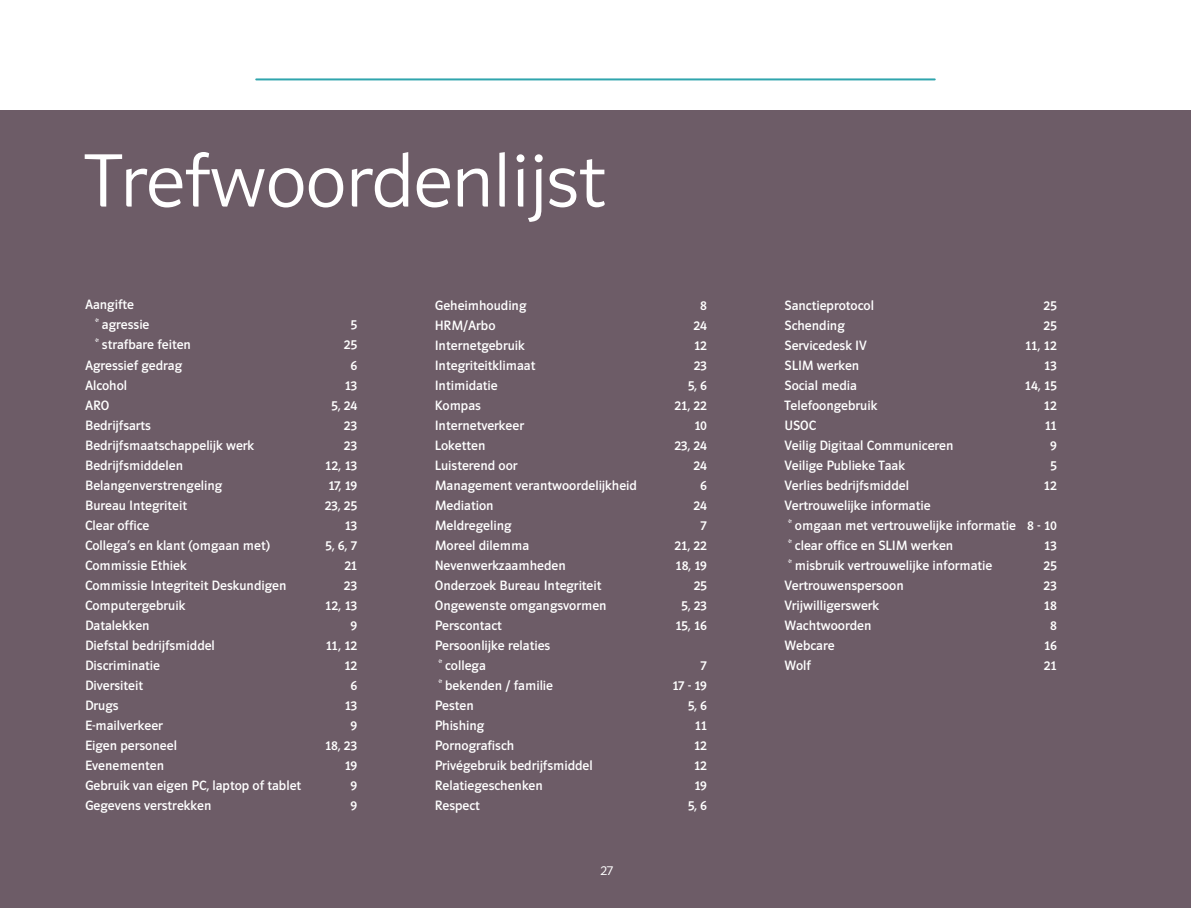
<style>
.page{position:relative;width:1191px;height:908px;background:#fff}
.page>*{position:absolute;margin:0;border:0;box-sizing:border-box;transform-origin:0 0}
.t1{font:300 78px "UWV Sans 2010";color:#fff}
.t2{font:14px/20px "UWV Sans 2010";color:#fff}
.t3{font:300 14px "UWV Sans 2010";color:#fff}
</style>
<div class="page">
<div style="left:0;top:110px;width:1191px;height:797px;background:#6d5c67"></div>
<hr style="left:256px;top:78px;width:678px;height:2px;background:#2fa5ad">
<h1 class="t1" style="left:85px;top:140px;width:521px">Trefwoordenlijst</h1>
<p class="t2" style="left:95px;top:295px;width:56px;text-indent:-10px">Aangifte<br>* agressie</p>
<p class="t2" style="left:350px;top:315px;width:8px">5</p>
<p class="t2" style="left:95px;top:335px;width:98px">* strafbare feiten</p>
<p class="t2" style="left:344px;top:335px;width:15px">25</p>
<p class="t2" style="left:85px;top:355px;width:99px">Agressief gedrag</p>
<p class="t2" style="left:350px;top:355px;width:8px">6</p>
<p class="t2" style="left:85px;top:375px;width:44px">Alcohol</p>
<p class="t2" style="left:344px;top:375px;width:14px">13</p>
<p class="t2" style="left:85px;top:395px;width:26px">ARO</p>
<p class="t2" style="left:331px;top:395px;width:27px">5, 24</p>
<p class="t2" style="left:85px;top:415px;width:68px">Bedrijfsarts</p>
<p class="t2" style="left:344px;top:415px;width:15px">23</p>
<p class="t2" style="left:85px;top:435px;width:171px">Bedrijfsmaatschappelijk werk</p>
<p class="t2" style="left:344px;top:435px;width:15px">23</p>
<p class="t2" style="left:85px;top:455px;width:100px">Bedrijfsmiddelen</p>
<p class="t2" style="left:325px;top:455px;width:34px">12, 13</p>
<p class="t2" style="left:85px;top:475px;width:139px">Belangenverstrengeling</p>
<p class="t2" style="left:328px;top:475px;width:31px">17, 19</p>
<p class="t2" style="left:85px;top:495px;width:103px">Bureau Integriteit</p>
<p class="t2" style="left:325px;top:495px;width:34px">23, 25</p>
<p class="t2" style="left:85px;top:515px;width:66px">Clear office</p>
<p class="t2" style="left:344px;top:515px;width:14px">13</p>
<p class="t2" style="left:85px;top:535px;width:186px">Collega’s en klant (omgaan met)</p>
<p class="t2" style="left:325px;top:535px;width:33px">5, 6, 7</p>
<p class="t2" style="left:85px;top:555px;width:103px">Commissie Ethiek</p>
<p class="t2" style="left:344px;top:555px;width:14px">21</p>
<p class="t2" style="left:85px;top:575px;width:203px">Commissie Integriteit Deskundigen</p>
<p class="t2" style="left:344px;top:575px;width:15px">23</p>
<p class="t2" style="left:85px;top:595px;width:102px">Computergebruik</p>
<p class="t2" style="left:325px;top:595px;width:34px">12, 13</p>
<p class="t2" style="left:85px;top:615px;width:66px">Datalekken</p>
<p class="t2" style="left:350px;top:615px;width:8px">9</p>
<p class="t2" style="left:85px;top:635px;width:131px">Diefstal bedrijfsmiddel</p>
<p class="t2" style="left:325px;top:635px;width:33px">11, 12</p>
<p class="t2" style="left:85px;top:655px;width:77px">Discriminatie</p>
<p class="t2" style="left:344px;top:655px;width:15px">12</p>
<p class="t2" style="left:85px;top:675px;width:60px">Diversiteit</p>
<p class="t2" style="left:350px;top:675px;width:8px">6</p>
<p class="t2" style="left:85px;top:695px;width:35px">Drugs</p>
<p class="t2" style="left:344px;top:695px;width:14px">13</p>
<p class="t2" style="left:85px;top:715px;width:79px">E-mailverkeer</p>
<p class="t2" style="left:350px;top:715px;width:8px">9</p>
<p class="t2" style="left:85px;top:735px;width:93px">Eigen personeel</p>
<p class="t2" style="left:325px;top:735px;width:34px">18, 23</p>
<p class="t2" style="left:85px;top:755px;width:81px">Evenementen</p>
<p class="t2" style="left:344px;top:755px;width:14px">19</p>
<p class="t2" style="left:85px;top:775px;width:218px">Gebruik van eigen PC, laptop of tablet</p>
<p class="t2" style="left:350px;top:775px;width:8px">9</p>
<p class="t2" style="left:85px;top:795px;width:128px">Gegevens verstrekken</p>
<p class="t2" style="left:350px;top:795px;width:8px">9</p>
<p class="t2" style="left:435px;top:295px;width:93px">Geheimhouding</p>
<p class="t2" style="left:700px;top:295px;width:8px">8</p>
<p class="t2" style="left:435px;top:315px;width:62px">HRM/Arbo</p>
<p class="t2" style="left:693px;top:315px;width:15px">24</p>
<p class="t2" style="left:435px;top:335px;width:91px">Internetgebruik</p>
<p class="t2" style="left:694px;top:335px;width:15px">12</p>
<p class="t2" style="left:435px;top:355px;width:102px">Integriteitklimaat</p>
<p class="t2" style="left:693px;top:355px;width:15px">23</p>
<p class="t2" style="left:435px;top:375px;width:64px">Intimidatie</p>
<p class="t2" style="left:687px;top:375px;width:21px">5, 6</p>
<p class="t2" style="left:435px;top:395px;width:48px">Kompas</p>
<p class="t2" style="left:674px;top:395px;width:34px">21, 22</p>
<p class="t2" style="left:435px;top:415px;width:91px">Internetverkeer</p>
<p class="t2" style="left:694px;top:415px;width:14px">10</p>
<p class="t2" style="left:435px;top:435px;width:52px">Loketten</p>
<p class="t2" style="left:674px;top:435px;width:34px">23, 24</p>
<p class="t2" style="left:435px;top:455px;width:84px">Luisterend oor</p>
<p class="t2" style="left:693px;top:455px;width:15px">24</p>
<p class="t2" style="left:435px;top:475px;width:204px">Management verantwoordelijkheid</p>
<p class="t2" style="left:700px;top:475px;width:8px">6</p>
<p class="t2" style="left:435px;top:495px;width:60px">Mediation</p>
<p class="t2" style="left:693px;top:495px;width:15px">24</p>
<p class="t2" style="left:435px;top:515px;width:78px">Meldregeling</p>
<p class="t2" style="left:700px;top:515px;width:8px">7</p>
<p class="t2" style="left:435px;top:535px;width:96px">Moreel dilemma</p>
<p class="t2" style="left:674px;top:535px;width:34px">21, 22</p>
<p class="t2" style="left:435px;top:555px;width:132px">Nevenwerkzaamheden</p>
<p class="t2" style="left:675px;top:555px;width:33px">18, 19</p>
<p class="t2" style="left:435px;top:575px;width:168px">Onderzoek Bureau Integriteit</p>
<p class="t2" style="left:693px;top:575px;width:15px">25</p>
<p class="t2" style="left:435px;top:595px;width:173px">Ongewenste omgangsvormen</p>
<p class="t2" style="left:681px;top:595px;width:27px">5, 23</p>
<p class="t2" style="left:435px;top:615px;width:69px">Perscontact</p>
<p class="t2" style="left:675px;top:615px;width:33px">15, 16</p>
<p class="t2" style="left:435px;top:635px;width:117px">Persoonlijke relaties * collega</p>
<p class="t2" style="left:700px;top:655px;width:8px">7</p>
<p class="t2" style="left:438px;top:675px;width:117px">* bekenden / familie</p>
<p class="t2" style="left:672px;top:675px;width:36px">17 - 19</p>
<p class="t2" style="left:435px;top:695px;width:41px">Pesten</p>
<p class="t2" style="left:687px;top:695px;width:21px">5, 6</p>
<p class="t2" style="left:435px;top:715px;width:51px">Phishing</p>
<p class="t2" style="left:694px;top:715px;width:14px">11</p>
<p class="t2" style="left:435px;top:735px;width:81px">Pornografisch</p>
<p class="t2" style="left:694px;top:735px;width:15px">12</p>
<p class="t2" style="left:435px;top:755px;width:159px">Privégebruik bedrijfsmiddel</p>
<p class="t2" style="left:694px;top:755px;width:15px">12</p>
<p class="t2" style="left:435px;top:775px;width:110px">Relatiegeschenken</p>
<p class="t2" style="left:694px;top:775px;width:14px">19</p>
<p class="t2" style="left:435px;top:795px;width:47px">Respect</p>
<p class="t2" style="left:687px;top:795px;width:21px">5, 6</p>
<p class="t3" style="left:600px;top:862px;width:14px">27</p>
<p class="t2" style="left:784px;top:295px;width:91px">Sanctieprotocol</p>
<p class="t2" style="left:1043px;top:295px;width:15px">25</p>
<p class="t2" style="left:784px;top:315px;width:62px">Schending</p>
<p class="t2" style="left:1043px;top:315px;width:15px">25</p>
<p class="t2" style="left:784px;top:335px;width:84px">Servicedesk IV</p>
<p class="t2" style="left:1025px;top:335px;width:33px">11, 12</p>
<p class="t2" style="left:784px;top:355px;width:76px">SLIM werken</p>
<p class="t2" style="left:1043px;top:355px;width:14px">13</p>
<p class="t2" style="left:784px;top:375px;width:74px">Social media</p>
<p class="t2" style="left:1024px;top:375px;width:34px">14, 15</p>
<p class="t2" style="left:784px;top:395px;width:94px">Telefoongebruik</p>
<p class="t2" style="left:1043px;top:395px;width:15px">12</p>
<p class="t2" style="left:784px;top:415px;width:33px">USOC</p>
<p class="t2" style="left:1044px;top:415px;width:14px">11</p>
<p class="t2" style="left:784px;top:435px;width:171px">Veilig Digitaal Communiceren</p>
<p class="t2" style="left:1050px;top:435px;width:8px">9</p>
<p class="t2" style="left:784px;top:455px;width:122px">Veilige Publieke Taak</p>
<p class="t2" style="left:1050px;top:455px;width:8px">5</p>
<p class="t2" style="left:784px;top:475px;width:126px">Verlies bedrijfsmiddel</p>
<p class="t2" style="left:1043px;top:475px;width:15px">12</p>
<p class="t2" style="left:784px;top:495px;width:274px">Vertrouwelijke informatie<br>* omgaan met vertrouwelijke informatie 8 - 10 * clear office en SLIM werken</p>
<p class="t2" style="left:1043px;top:535px;width:14px">13</p>
<p class="t2" style="left:788px;top:555px;width:206px">* misbruik vertrouwelijke informatie</p>
<p class="t2" style="left:1043px;top:555px;width:15px">25</p>
<p class="t2" style="left:784px;top:575px;width:121px">Vertrouwenspersoon</p>
<p class="t2" style="left:1043px;top:575px;width:15px">23</p>
<p class="t2" style="left:784px;top:595px;width:96px">Vrijwilligerswerk</p>
<p class="t2" style="left:1043px;top:595px;width:15px">18</p>
<p class="t2" style="left:784px;top:615px;width:88px">Wachtwoorden</p>
<p class="t2" style="left:1050px;top:615px;width:8px">8</p>
<p class="t2" style="left:784px;top:635px;width:52px">Webcare</p>
<p class="t2" style="left:1043px;top:635px;width:14px">16</p>
<p class="t2" style="left:784px;top:655px;width:28px">Wolf</p>
<p class="t2" style="left:1044px;top:655px;width:14px">21</p>
</div>
